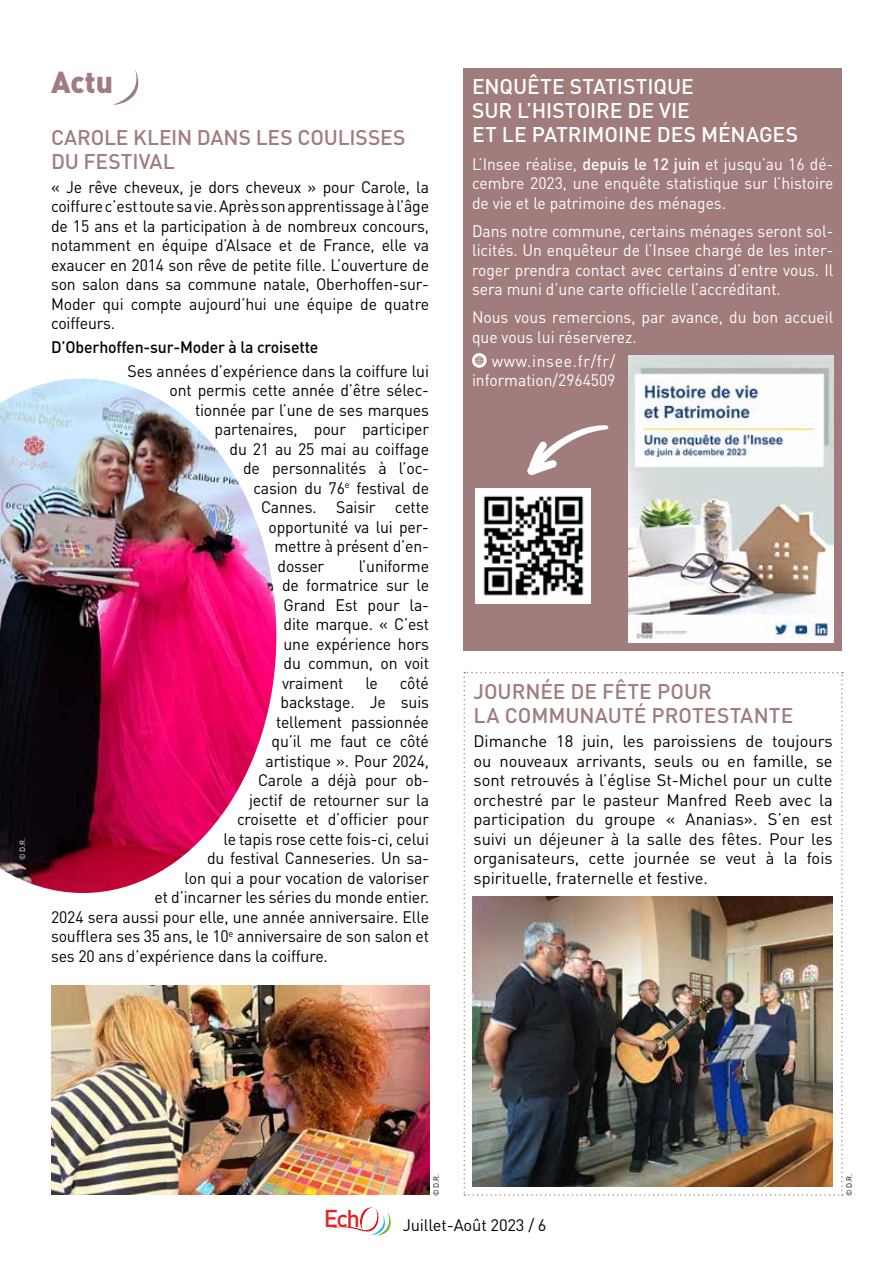
<style>
.page{position:relative;width:893px;height:1263px;background:#fff}
.page>*{position:absolute;margin:0;border:0;box-sizing:border-box;transform-origin:0 0}
.t1{font:900 30px "DIN";color:#a17c7c}
.t2{font:500 24px "DIN";color:#e52421}
.t3{font:500 21px/24px "DIN";letter-spacing:-.005em;color:#a17c7c}
.t4{font:500 21px/24px "DIN";letter-spacing:-.005em;color:#fff}
.t5{font:16.5px/19.5px "DIN";letter-spacing:-.01em;color:#000;text-align:justify;scale:.96 1}
.t6{font:16.5px/19.5px "DIN";color:#fff;text-align:justify;scale:.95 1}
.t7{font:16.5px/19.5px "DIN";letter-spacing:-.01em;color:#000;text-align:justify}
.t8{font:500 16.5px "DIN";letter-spacing:-.01em;color:#000;scale:.96 1}
.t9{font:7.5px "DIN";color:#000}
.t10{font:7.5px "DIN";color:#fff}
.s1{font-weight:500}
</style>
<div class="page">
<svg style="left:113px;top:70px;width:26px;height:35px"></svg>
<svg style="left:463px;top:672px;width:380px;height:524px"></svg>
<img style="left:472px;top:896px;width:360px;height:290px">
<img style="left:51px;top:985px;width:378px;height:210px">
<img style="left:0;top:378px;width:276px;height:515px">
<div style="left:463px;top:68px;width:379px;height:583px;background:#a17c7c"></div>
<svg style="left:472px;top:353px;width:15px;height:15px"></svg>
<img style="left:628px;top:355px;width:206px;height:287px">
<img style="left:476px;top:488px;width:115px;height:115px">
<svg style="left:527px;top:425px;width:81px;height:50px"></svg>
<svg style="left:328px;top:1207px;width:63px;height:29px"></svg>
<p class="t10" style="left:19px;top:860px;width:24px;rotate:-90deg">© D.R.</p>
<h1 class="t1" style="left:51px;top:69px;width:64px">Actu</h1>
<p class="t3" style="left:51px;top:127px;width:356px">CAROLE KLEIN DANS LES COULISSES<br>DU FESTIVAL</p>
<p class="t5" style="left:51px;top:178px;width:395px">« Je rêve cheveux, je dors cheveux » pour Carole, la coiffure c’est toute sa vie. Après son apprentissage à l’âge de 15 ans et la participation à de nombreux concours, notamment en équipe d’Alsace et de France, elle va exaucer en 2014 son rêve de petite fille. L’ouverture de son salon dans sa commune natale, Oberhoffen-sur-Moder qui compte aujourd’hui une équipe de quatre coiffeurs.</p>
<p class="t8" style="left:51px;top:340px;width:280px">D’Oberhoffen-sur-Moder à la croisette</p>
<p class="t5" style="left:128px;top:362px;width:316px">Ses années d’expérience dans la coiffure lui</p>
<p class="t5" style="left:170px;top:382px;width:272px">ont permis cette année d’être sélec-</p>
<p class="t5" style="left:195px;top:401px;width:245px">tionnée par l’une de ses marques</p>
<p class="t5" style="left:215px;top:421px;width:225px">partenaires, pour participer</p>
<p class="t5" style="left:230px;top:440px;width:209px">du 21 au 25 mai au coiffage</p>
<p class="t5" style="left:243px;top:460px;width:195px">de personnalités à l’oc-</p>
<p class="t5" style="left:254px;top:479px;width:184px">casion du 76<sup>e</sup> festival de</p>
<p class="t5" style="left:261px;top:499px;width:177px">Cannes. Saisir cette</p>
<p class="t5" style="left:269px;top:518px;width:169px">opportunité va lui per-</p>
<p class="t5" style="left:275px;top:538px;width:162px">mettre à présent d’en-</p>
<p class="t5" style="left:278px;top:557px;width:50px">dosser</p>
<p class="t5" style="left:282px;top:557px;width:155px;text-indent:77px">l’uniforme de formatrice sur le Grand Est pour la&shy;dite marque. « C’est une expérience hors du commun, on voit vraiment</p>
<p class="t5" style="left:365px;top:674px;width:15px">le</p>
<p class="t5" style="left:400px;top:674px;width:32px">côté</p>
<p class="t5" style="left:281px;top:694px;width:156px">backstage. Je suis</p>
<p class="t5" style="left:276px;top:713px;width:161px">tellement passionnée</p>
<p class="t5" style="left:272px;top:733px;width:166px">qu’il me faut ce côté</p>
<p class="t5" style="left:266px;top:752px;width:172px">artistique ». Pour 2024,</p>
<p class="t5" style="left:258px;top:772px;width:180px">Carole a déjà pour ob-</p>
<p class="t5" style="left:249px;top:791px;width:189px">jectif de retourner sur la</p>
<p class="t5" style="left:237px;top:811px;width:202px">croisette et d’officier pour</p>
<p class="t5" style="left:224px;top:830px;width:216px">le tapis rose cette fois-ci, celui</p>
<p class="t5" style="left:207px;top:850px;width:233px">du festival Canneseries. Un sa-</p>
<p class="t5" style="left:185px;top:869px;width:256px">lon qui a pour vocation de valoriser</p>
<p class="t5" style="left:155px;top:889px;width:287px">et d’incarner les séries du monde entier.</p>
<p class="t5" style="left:51px;top:908px;width:395px">2024 sera aussi pour elle, une année anniversaire. Elle</p>
<p class="t5" style="left:51px;top:928px;width:395px">soufflera ses 35 ans, le 10<sup>e</sup> anniversaire de son salon et</p>
<p class="t5" style="left:51px;top:947px;width:290px">ses 20 ans d’expérience dans la coiffure.</p>
<p class="t4" style="left:472px;top:76px;width:328px">ENQUÊTE STATISTIQUE<br>SUR L’HISTOIRE DE VIE<br>ET LE PATRIMOINE DES MÉNAGES</p>
<p class="t6" style="left:472px;top:155px;width:382px">L’Insee réalise, <span class="s1">depuis le 12 juin</span> et jusqu’au 16 dé&shy;cembre 2023, une enquête statistique sur l’histoire de vie et le patrimoine des ménages.</p>
<p class="t6" style="left:472px;top:222px;width:382px">Dans notre commune, certains ménages seront sol&shy;licités. Un enquêteur de l’Insee chargé de les inter&shy;roger prendra contact avec certains d’entre vous. Il sera muni d’une carte officielle l’accréditant.</p>
<p class="t6" style="left:472px;top:309px;width:382px">Nous vous remercions, par avance, du bon accueil que vous lui réserverez.</p>
<p class="t6" style="left:472px;top:352px;width:153px;text-align:right">www.insee.fr/fr/ information/2964509</p>
<p class="t3" style="left:473px;top:681px;width:321px">JOURNÉE DE FÊTE POUR<br>LA COMMUNAUTÉ PROTESTANTE</p>
<p class="t7" style="left:473px;top:732px;width:361px">Dimanche 18 juin, les paroissiens de toujours ou nouveaux arrivants, seuls ou en famille, se sont retrouvés à l’église St-Michel pour un culte orchestré par le pasteur Manfred Reeb avec la participation du groupe « Ananias». S’en est suivi un déjeuner à la salle des fêtes. Pour les organisateurs, cette journée se veut à la fois spirituelle, fraternelle et festive.</p>
<p class="t9" style="left:433px;top:1196px;width:24px;rotate:-90deg">© D.R.</p>
<p class="t9" style="left:846px;top:1196px;width:24px;rotate:-90deg">© D.R.</p>
<h2 class="t2" style="left:324px;top:1205px;width:38px">Ech</h2>
<p class="t7" style="left:403px;top:1216px;width:145px">Juillet-Août 2023 / 6</p>
</div>
